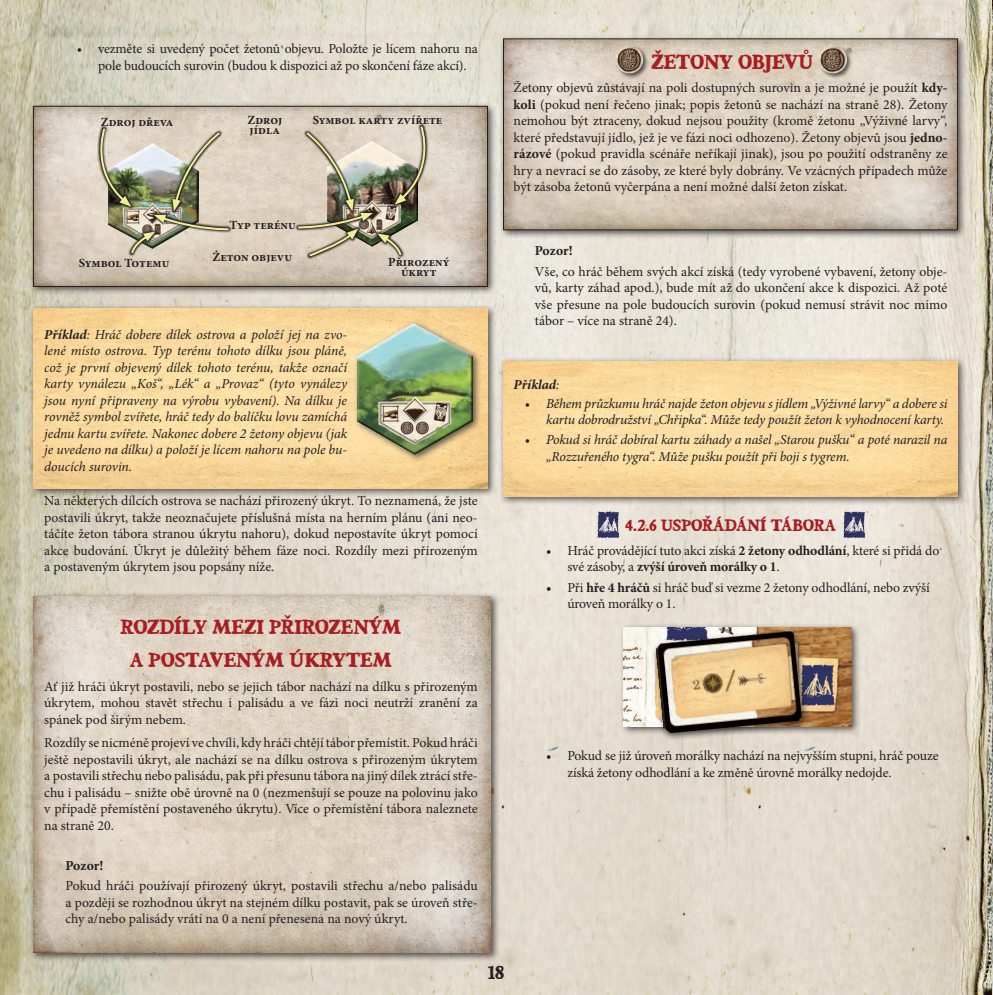
<style>
.page{position:relative;width:993px;height:995px;background:#fff}
.page>*{position:absolute;margin:0;border:0;box-sizing:border-box;transform-origin:0 0}
.NADPIS_1{font:20px/32.5px "Bountifl";letter-spacing:-.02em;color:#a71d21;text-align:center}
.t1{font:18.75px "Bountifl";color:#231f20}
.nadpis2{font:16.25px "Bountifl";letter-spacing:-.025em;color:#a71d21}
.INSTRUKCE{font:13.75px/16.5px "Minion Pro";color:#231f20;text-align:justify}
.przykład{font:italic 13.75px/16.5px "Minion Pro";letter-spacing:-.005em;color:#231f20;text-align:justify}
.wypunktowanie{font:13.75px/16.5px "Minion Pro";letter-spacing:-.01em;color:#231f20}
.uwaga_tekst{font:13.75px/16.5px "Minion Pro";color:#231f20;text-align:justify}
.wypunktowanie_w_przy{font:italic 13.75px/16.5px "Minion Pro";letter-spacing:-.015em;color:#231f20;text-align:right}
.uwaga{font:700 13.75px "Minion Pro";color:#231f20}
.INSTRUKCE-2{font:italic 700 13.75px "Minion Pro";color:#231f20}
.t2{font:700 12.5px "Minion Pro";letter-spacing:-.005em;color:#231f20}
.s1{font-weight:700}
.s2{font-weight:400}
</style>
<div class="page">
<img style="left:0;top:0;width:993px;height:994px">
<div style="left:499px;top:356px;width:467px;height:149px;background:#231f20;opacity:.75"></div>
<img style="left:503px;top:361px;width:454px;height:135px">
<div style="left:499px;top:34px;width:467px;height:205px;background:#231f20;opacity:.75"></div>
<img style="left:505px;top:41px;width:450px;height:187px">
<div style="left:503px;top:39px;width:454px;height:191px;border:1px solid #231f20"></div>
<div style="left:614px;top:45px;width:35px;height:34px;background:#231f20;opacity:.75"></div>
<img style="left:615px;top:45px;width:29px;height:29px">
<div style="left:817px;top:45px;width:35px;height:34px;background:#231f20;opacity:.75"></div>
<img style="left:818px;top:45px;width:28px;height:29px">
<img style="left:593px;top:511px;width:28px;height:28px">
<img style="left:839px;top:511px;width:29px;height:28px">
<div style="left:619px;top:623px;width:242px;height:112px;background:#231f20;opacity:.75"></div>
<img style="left:624px;top:627px;width:227px;height:99px">
<div style="left:651px;top:627px;width:159px;height:115px;background:#231f20;opacity:.75"></div>
<img style="left:655px;top:630px;width:147px;height:103px">
<div style="left:29px;top:592px;width:471px;height:370px;background:#231f20;opacity:.75"></div>
<img style="left:34px;top:596px;width:457px;height:356px">
<div style="left:29px;top:102px;width:468px;height:193px;background:#231f20;opacity:.75"></div>
<img style="left:35px;top:108px;width:450px;height:176px">
<div style="left:33px;top:106px;width:454px;height:180px;border:1px solid #231f20"></div>
<div style="left:29px;top:304px;width:468px;height:194px;background:#231f20;opacity:.75"></div>
<img style="left:33px;top:308px;width:454px;height:180px">
<div style="left:353px;top:320px;width:129px;height:143px;background:#231f20;opacity:.75"></div>
<img style="left:358px;top:323px;width:114px;height:131px">
<svg style="left:391px;top:123px;width:38px;height:2px"></svg>
<svg style="left:97px;top:125px;width:37px;height:2px"></svg>
<svg style="left:374px;top:257px;width:31px;height:1px"></svg>
<svg style="left:128px;top:254px;width:30px;height:2px"></svg>
<svg style="left:295px;top:210px;width:2px;height:22px"></svg>
<svg style="left:230px;top:211px;width:2px;height:22px"></svg>
<img style="left:90px;top:127px;width:140px;height:127px">
<svg style="left:306px;top:257px;width:56px;height:2px"></svg>
<img style="left:297px;top:125px;width:139px;height:132px">
<p class="wypunktowanie" style="left:98px;top:41px;width:381px;text-indent:-21px">• vezměte si uvedený počet žetonů objevu. Položte je lícem nahoru na pole budoucích surovin (budou k dispozici až po skončení fáze akcí).</p>
<p class="t2" style="left:101px;top:114px;width:74px">Zdroj dřeva</p>
<p class="t2" style="left:79px;top:254px;width:92px">Symbol Totemu</p>
<p class="t2" style="left:247px;top:111px;width:36px">Zdroj</p>
<p class="t2" style="left:250px;top:121px;width:32px">jídla</p>
<p class="t2" style="left:313px;top:111px;width:131px">Symbol karty zvířete</p>
<p class="t2" style="left:230px;top:216px;width:67px">Typ terénu</p>
<p class="t2" style="left:212px;top:248px;width:81px">Żeton objevu</p>
<p class="t2" style="left:388px;top:253px;width:63px">Přirozený</p>
<p class="t2" style="left:401px;top:263px;width:37px">úkryt</p>
<p class="przykład" style="left:44px;top:326px;width:304px"><span class="s1">Příklad</span>: Hráč dobere dílek ostrova a položí jej na zvo&shy;lené místo ostrova. Typ terénu tohoto dílku jsou pláně, což je první objevený dílek tohoto terénu, takže označí karty vynálezu „Koš“, „Lék“ a „Provaz“ (tyto vynálezy jsou nyní připraveny na výrobu vybavení). Na dílku je rovněž symbol zvířete, hráč tedy do balíčku lovu zamíchá jednu kartu zvířete. Nakonec dobere 2 žetony objevu (jak je uvedeno na dílku) a položí je lícem nahoru na pole bu&shy;doucích surovin.</p>
<p class="INSTRUKCE" style="left:44px;top:492px;width:435px">Na některých dílcích ostrova se nachází přirozený úkryt. To neznamená, že jste postavili úkryt, takže neoznačujete příslušná místa na herním plánu (ani neo&shy;táčíte žeton tábora stranou úkrytu nahoru), dokud nepostavíte úkryt pomocí akce budování. Úkryt je důležitý během fáze noci. Rozdíly mezi přirozeným a postaveným úkrytem jsou popsány níže.</p>
<p class="NADPIS_1" style="left:120px;top:611px;width:283px">ROZDÍLY MEZI PŘIROZENÝM<br>A POSTAVENÝM ÚKRYTEM</p>
<p class="INSTRUKCE" style="left:44px;top:678px;width:435px">Ať již hráči úkryt postavili, nebo se jejich tábor nachází na dílku s přirozeným úkrytem, mohou stavět střechu i palisádu a ve fázi noci neutrží zranění za spánek pod širým nebem.</p>
<p class="INSTRUKCE" style="left:44px;top:734px;width:435px">Rozdíly se nicméně projeví ve chvíli, kdy hráči chtějí tábor přemístit. Pokud hráči ještě nepostavili úkryt, ale nachází se na dílku ostrova s přirozeným úkrytem a postavili střechu nebo palisádu, pak při přesunu tábora na jiný dílek ztrácí stře&shy;chu i palisádu – snižte obě úrovně na 0 (nezmenšují se pouze na polovinu jako v případě přemístění postaveného úkrytu). Více o přemístění tábora naleznete na straně 20.</p>
<p class="uwaga" style="left:66px;top:856px;width:39px">Pozor!</p>
<p class="uwaga_tekst" style="left:66px;top:877px;width:414px">Pokud hráči používají přirozený úkryt, postavili střechu a/nebo palisádu a později se rozhodnou úkryt na stejném dílku postavit, pak se úroveň stře&shy;chy a/nebo palisády vrátí na 0 a není přenesena na nový úkryt.</p>
<p class="NADPIS_1" style="left:651px;top:45px;width:164px">ŽETONY OBJEVŮ</p>
<p class="INSTRUKCE" style="left:513px;top:80px;width:435px">Žetony objevů zůstávají na poli dostupných surovin a je možné je použít <span class="s1">kdy&shy;koli</span> (pokud není řečeno jinak; popis žetonů se nachází na straně 28). Žetony nemohou být ztraceny, dokud nejsou použity (kromě žetonu „Výživné larvy“, které představují jídlo, jež je ve fázi noci odhozeno). Žetony objevů jsou <span class="s1">jedno&shy;rázové</span> (pokud pravidla scénáře neříkají jinak), jsou po použití odstraněny ze hry a nevrací se do zásoby, ze které byly dobrány. Ve vzácných případech může být zásoba žetonů vyčerpána a není možné další žeton získat.</p>
<p class="uwaga" style="left:535px;top:241px;width:39px">Pozor!</p>
<p class="uwaga_tekst" style="left:535px;top:263px;width:414px">Vše, co hráč během svých akcí získá (tedy vyrobené vybavení, žetony obje&shy;vů, karty záhad apod.), bude mít až do ukončení akce k dispozici. Až poté vše přesune na pole budoucích surovin (pokud nemusí strávit noc mimo tábor – více na straně 24).</p>
<p class="INSTRUKCE-2" style="left:513px;top:375px;width:47px">Příklad<span class="s2">:</span></p>
<p class="wypunktowanie_w_przy" style="left:525px;top:395px;width:424px">• Během průzkumu hráč najde žeton objevu s jídlem „Výživné larvy“ a dobere si kartu dobrodružství „Chřipka“. Může tedy použít žeton k vyhodnocení karty.</p>
<p class="wypunktowanie_w_przy" style="left:546px;top:431px;width:403px;text-align:left;text-indent:-21px">• Pokud si hráč dobíral kartu záhady a našel „Starou pušku“ a poté narazil na „Rozzuřeného tygra“. Může pušku použít při boji s tygrem.</p>
<p class="nadpis2" style="left:625px;top:515px;width:212px">4.2.6 USPOŘÁDÁNÍ TÁBORA</p>
<p class="wypunktowanie" style="left:567px;top:542px;width:373px;text-indent:-21px">• Hráč provádějící tuto akci získá <span class="s1">2 žetony odhodlání</span>, které si přidá do své zásoby, a <span class="s1">zvýší úroveň morálky o 1</span>.</p>
<p class="wypunktowanie" style="left:567px;top:579px;width:364px;text-indent:-21px"><span class="s1">•</span> Při <span class="s1">hře 4 hráčů</span> si hráč buď si vezme 2 žetony odhodlání, nebo zvýší úroveň morálky o 1.</p>
<p class="wypunktowanie" style="left:567px;top:747px;width:373px;text-indent:-21px">• Pokud se již úroveň morálky nachází na nejvyšším stupni, hráč pouze získá žetony odhodlání a ke změně úrovně morálky nedojde.</p>
<h2 class="t1" style="left:488px;top:960px;width:18px">18</h2>
</div>
